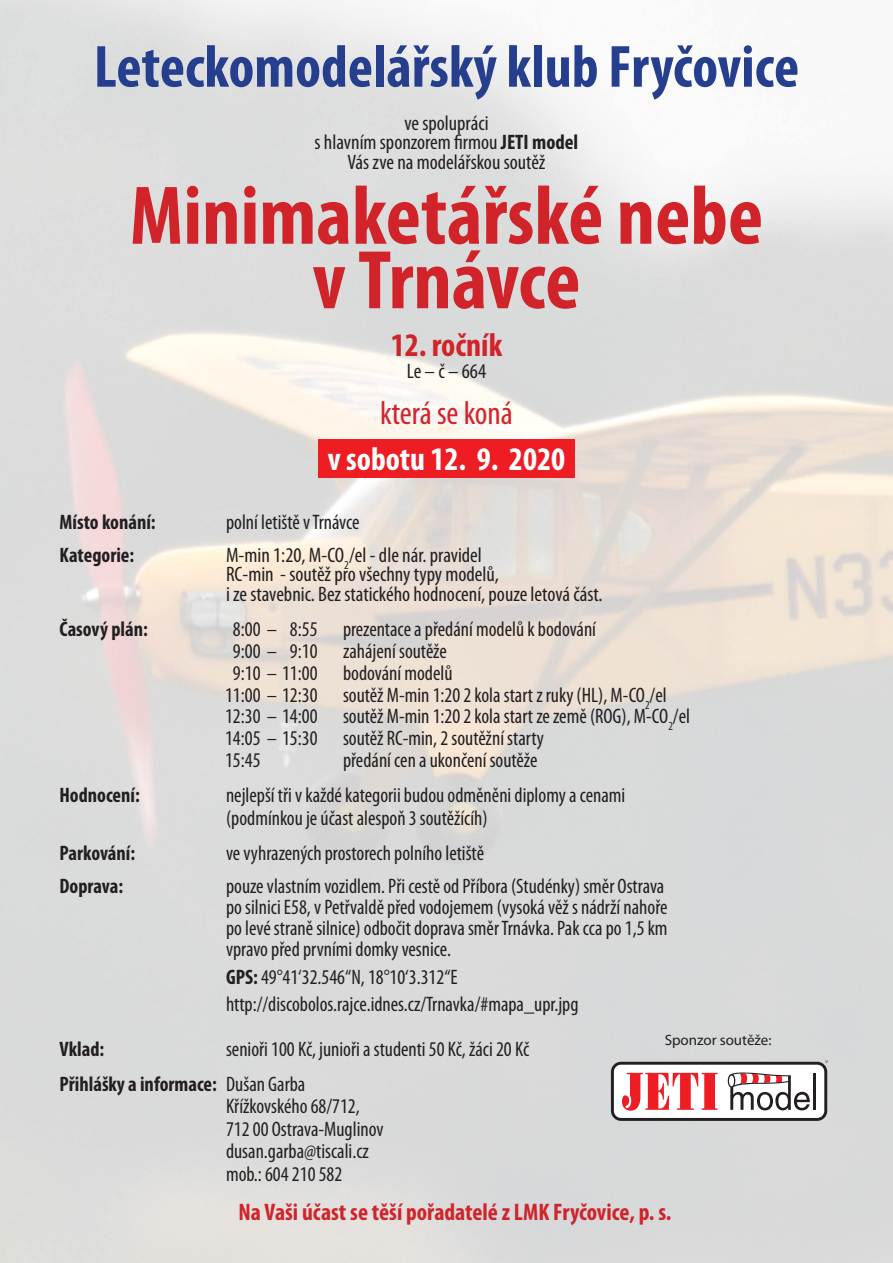
<style>
.page{position:relative;width:893px;height:1263px;background:#fff}
.page>*{position:absolute;margin:0;border:0;box-sizing:border-box;transform-origin:0 0}
.t1{font:700 condensed 84px "Myriad Pro";color:#d1232a}
.t2{font:700 condensed 60px "Myriad Pro";color:#253f8e}
.t3{font:700 condensed 33px "Myriad Pro";color:#fff}
.t4{font:condensed 33px "Myriad Pro";color:#d1232a}
.t5{font:700 condensed 33px "Myriad Pro";color:#d1232a}
.t6{font:700 condensed 24px "Myriad Pro";color:#d1232a}
.t7{font:condensed 21px "Myriad Pro";color:#231f20}
.t8{font:700 condensed 21px "Myriad Pro";color:#231f20}
.t9{font:15px "Myriad Pro";color:#231f20}
.s1{font-weight:700}
.s2{font-weight:400}
</style>
<div class="page">
<img style="left:0;top:0;width:893px;height:1263px">
<svg style="left:611px;top:1060px;width:217px;height:61px"></svg>
<hr style="left:813px;top:1073px;width:3px;height:37px;background:#231f20">
<div style="left:319px;top:439px;width:256px;height:39px;background:#ee1d23"></div>
<p class="t2" style="left:94px;top:29px;width:707px">Leteckomodelářský klub Fryčovice</p>
<p class="t7" style="left:404px;top:110px;width:86px">ve spolupráci</p>
<p class="t7" style="left:315px;top:130px;width:265px">s hlavním sponzorem firmou <span class="s1">JETI model</span></p>
<p class="t7" style="left:348px;top:149px;width:199px">Vás zve na modelářskou soutěž</p>
<p class="t1" style="left:130px;top:163px;width:635px">Minimaketářské nebe</p>
<p class="t1" style="left:313px;top:228px;width:269px">v Trnávce</p>
<p class="t5" style="left:391px;top:325px;width:113px">12. ročník</p>
<p class="t7" style="left:407px;top:359px;width:81px">Le – č – 664</p>
<p class="t4" style="left:380px;top:393px;width:134px">která se koná</p>
<p class="t3" style="left:328px;top:438px;width:239px">v sobotu 12. 9. 2020</p>
<p class="t8" style="left:60px;top:508px;width:98px">Místo konání:</p>
<p class="t7" style="left:226px;top:509px;width:135px">polní letiště v Trnávce</p>
<p class="t8" style="left:60px;top:542px;width:76px">Kategorie:</p>
<p class="t7" style="left:226px;top:542px;width:257px">M-min 1:20, M-CO<sub>2</sub>/el - dle nár. pravidel</p>
<p class="t7" style="left:226px;top:562px;width:274px">RC-min - soutěž pro všechny typy modelů,</p>
<p class="t7" style="left:226px;top:581px;width:378px">i ze stavebnic. Bez statického hodnocení, pouze letová část.</p>
<p class="t8" style="left:60px;top:616px;width:90px">Časový plán:</p>
<p class="t7" style="left:233px;top:617px;width:365px">8:00 – 8:55 prezentace a předání modelů k bodování</p>
<p class="t7" style="left:233px;top:638px;width:215px">9:00 – 9:10 zahájení soutěže</p>
<p class="t7" style="left:233px;top:660px;width:221px">9:10 – 11:00 bodování modelů</p>
<p class="t7" style="left:225px;top:682px;width:443px">11:00 – 12:30 soutěž M-min 1:20 2 kola start z ruky (HL), M-CO<sub>2</sub>/el</p>
<p class="t7" style="left:225px;top:704px;width:466px">12:30 – 14:00 soutěž M-min 1:20 2 kola start ze země (ROG), M-CO<sub>2</sub>/el</p>
<p class="t7" style="left:225px;top:725px;width:320px">14:05 – 15:30 soutěž RC-min, 2 soutěžní starty</p>
<p class="t7" style="left:225px;top:747px;width:37px">15:45</p>
<p class="t7" style="left:343px;top:747px;width:196px">předání cen a ukončení soutěže</p>
<p class="t8" style="left:60px;top:782px;width:82px">Hodnocení:</p>
<p class="t7" style="left:226px;top:782px;width:401px">nejlepší tři v každé kategorii budou odměněni diplomy a cenami</p>
<p class="t7" style="left:226px;top:805px;width:263px">(podmínkou je účast alespoň 3 soutěžícíh)</p>
<p class="t8" style="left:60px;top:840px;width:77px">Parkování:</p>
<p class="t7" style="left:226px;top:840px;width:260px">ve vyhrazených prostorech polního letiště</p>
<p class="t8" style="left:60px;top:873px;width:65px">Doprava:</p>
<p class="t7" style="left:226px;top:873px;width:440px">pouze vlastním vozidlem. Při cestě od Příbora (Studénky) směr Ostrava</p>
<p class="t7" style="left:226px;top:894px;width:443px">po silnici E58, v Petřvaldě před vodojemem (vysoká věž s nádrží nahoře</p>
<p class="t7" style="left:226px;top:916px;width:443px">po levé straně silnice) odbočit doprava směr Trnávka. Pak cca po 1,5 km</p>
<p class="t7" style="left:226px;top:937px;width:227px">vpravo před prvními domky vesnice.</p>
<p class="t7" style="left:226px;top:964px;width:233px"><span class="s1">GPS:</span> 49°41‘32.546“N, 18°10‘3.312“E</p>
<p class="t7" style="left:226px;top:991px;width:354px">http://discobolos.rajce.idnes.cz/Trnavka/#mapa_upr.jpg</p>
<p class="t8" style="left:60px;top:1035px;width:46px">Vklad:</p>
<p class="t7" style="left:226px;top:1036px;width:305px">senioři 100 Kč, junioři a studenti 50 Kč, žáci 20 Kč</p>
<p class="t8" style="left:60px;top:1071px;width:247px">Přihlášky a informace: <span class="s2">Dušan Garba</span></p>
<p class="t7" style="left:226px;top:1094px;width:135px">Křížkovského 68/712,</p>
<p class="t7" style="left:226px;top:1116px;width:159px">712 00 Ostrava-Muglinov</p>
<p class="t7" style="left:226px;top:1139px;width:144px">dusan.garba@tiscali.cz</p>
<p class="t7" style="left:226px;top:1161px;width:118px">mob.: 604 210 582</p>
<p class="t6" style="left:239px;top:1197px;width:434px">Na Vaši účast se těší pořadatelé z LMK Fryčovice, p. s.</p>
<p class="t9" style="left:665px;top:1030px;width:108px">Sponzor soutěže:</p>
</div>
